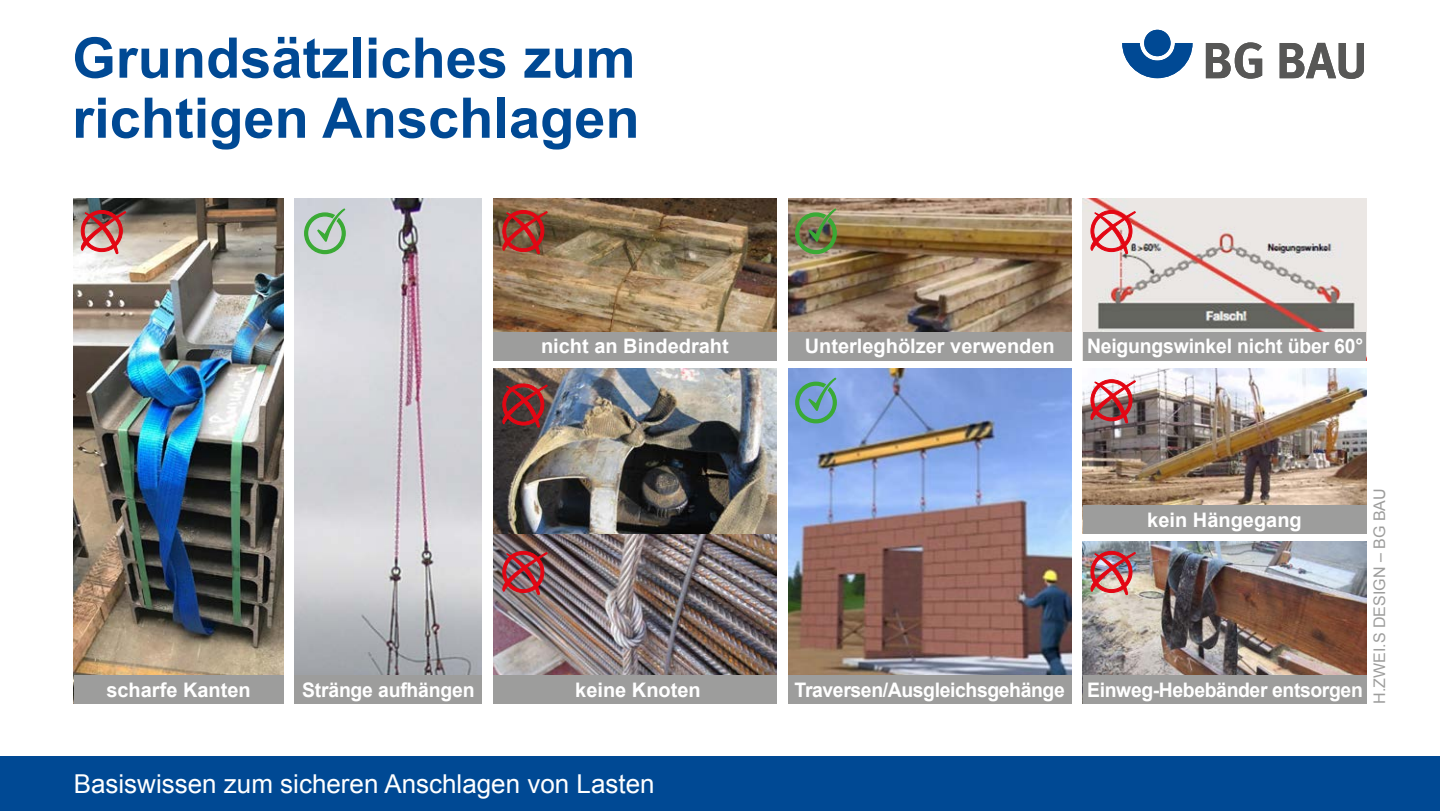
<style>
.page{position:relative;width:1440px;height:811px;background:#fff}
.page>*{position:absolute;margin:0;border:0;box-sizing:border-box;transform-origin:0 0}
.Headlines_Headline_H1_Folientitel_28_Pt{font:700 56px/60px "Arial";color:#004994}
.t1{font:26px "Arial";color:#fff}
.Folgeseiten_Copytext{font:700 20px "Arial";letter-spacing:-.01em;color:#fff}
.t2{font:16px "Arial";color:#9d9d9c}
</style>
<div class="page">
<div style="left:0;top:756px;width:1440px;height:54px;background:#004994"></div>
<img style="left:493px;top:533px;width:284px;height:142px">
<img style="left:493px;top:369px;width:284px;height:164px">
<svg style="left:1122px;top:43px;width:71px;height:35px"></svg>
<div style="left:1144px;top:30px;width:27px;height:26px;background:#004994;border-radius:50%"></div>
<svg style="left:1206px;top:42px;width:56px;height:37px"></svg>
<svg style="left:1280px;top:43px;width:84px;height:36px"></svg>
<img style="left:74px;top:198px;width:209px;height:477px">
<img style="left:295px;top:198px;width:187px;height:477px">
<img style="left:493px;top:198px;width:284px;height:134px">
<img style="left:1083px;top:541px;width:283px;height:134px">
<img style="left:788px;top:198px;width:283px;height:134px">
<img style="left:788px;top:369px;width:283px;height:306px">
<img style="left:1083px;top:198px;width:283px;height:134px">
<img style="left:1083px;top:369px;width:283px;height:136px">
<svg style="left:303px;top:207px;width:44px;height:48px;background:#a3c6a9"></svg>
<svg style="left:794px;top:207px;width:44px;height:48px;background:#768855"></svg>
<svg style="left:794px;top:376px;width:44px;height:48px;background:#6ba2ae"></svg>
<svg style="left:76px;top:209px;width:51px;height:46px;background:#bf7271"></svg>
<svg style="left:497px;top:209px;width:52px;height:46px;background:#994233"></svg>
<svg style="left:497px;top:383px;width:52px;height:46px;background:#7c2e30"></svg>
<svg style="left:497px;top:550px;width:52px;height:46px;background:#9a4b52"></svg>
<svg style="left:1086px;top:209px;width:51px;height:46px;background:#e49395"></svg>
<svg style="left:1086px;top:378px;width:51px;height:46px"></svg>
<img style="left:1086px;top:550px;width:51px;height:46px">
<div style="left:74px;top:675px;width:209px;height:28px;background:#9d9d9c"></div>
<div style="left:493px;top:332px;width:284px;height:28px;background:#9d9d9c"></div>
<div style="left:788px;top:332px;width:283px;height:28px;background:#9d9d9c"></div>
<div style="left:1083px;top:332px;width:283px;height:28px;background:#9d9d9c"></div>
<div style="left:1083px;top:505px;width:283px;height:28px;background:#9d9d9c"></div>
<div style="left:1083px;top:675px;width:283px;height:28px;background:#9d9d9c"></div>
<div style="left:493px;top:675px;width:284px;height:28px;background:#9d9d9c"></div>
<div style="left:788px;top:675px;width:283px;height:28px;background:#9d9d9c"></div>
<div style="left:295px;top:675px;width:187px;height:28px;background:#9d9d9c"></div>
<h1 class="Headlines_Headline_H1_Folientitel_28_Pt" style="left:72px;top:30px;width:569px">Grundsätzliches zum richtigen Anschlagen</h1>
<p class="Folgeseiten_Copytext" style="left:541px;top:333px;width:189px">nicht an Bindedraht</p>
<p class="Folgeseiten_Copytext" style="left:805px;top:333px;width:252px">Unterleghölzer verwenden</p>
<p class="Folgeseiten_Copytext" style="left:1087px;top:333px;width:278px">Neigungswinkel nicht über 60°</p>
<p class="Folgeseiten_Copytext" style="left:106px;top:676px;width:146px">scharfe Kanten</p>
<p class="Folgeseiten_Copytext" style="left:1147px;top:506px;width:156px">kein Hängegang</p>
<p class="Folgeseiten_Copytext" style="left:302px;top:676px;width:174px">Stränge aufhängen</p>
<p class="Folgeseiten_Copytext" style="left:575px;top:676px;width:127px">keine Knoten</p>
<p class="Folgeseiten_Copytext" style="left:795px;top:676px;width:272px">Traversen/Ausgleichsgehänge</p>
<p class="Folgeseiten_Copytext" style="left:1087px;top:676px;width:277px">Einweg-Hebebänder entsorgen</p>
<p class="t2" style="left:1369px;top:703px;width:217px;rotate:-90deg">H.ZWEI.S DESIGN – BG BAU</p>
<h2 class="t1" style="left:74px;top:766px;width:582px">Basiswissen zum sicheren Anschlagen von Lasten</h2>
</div>
